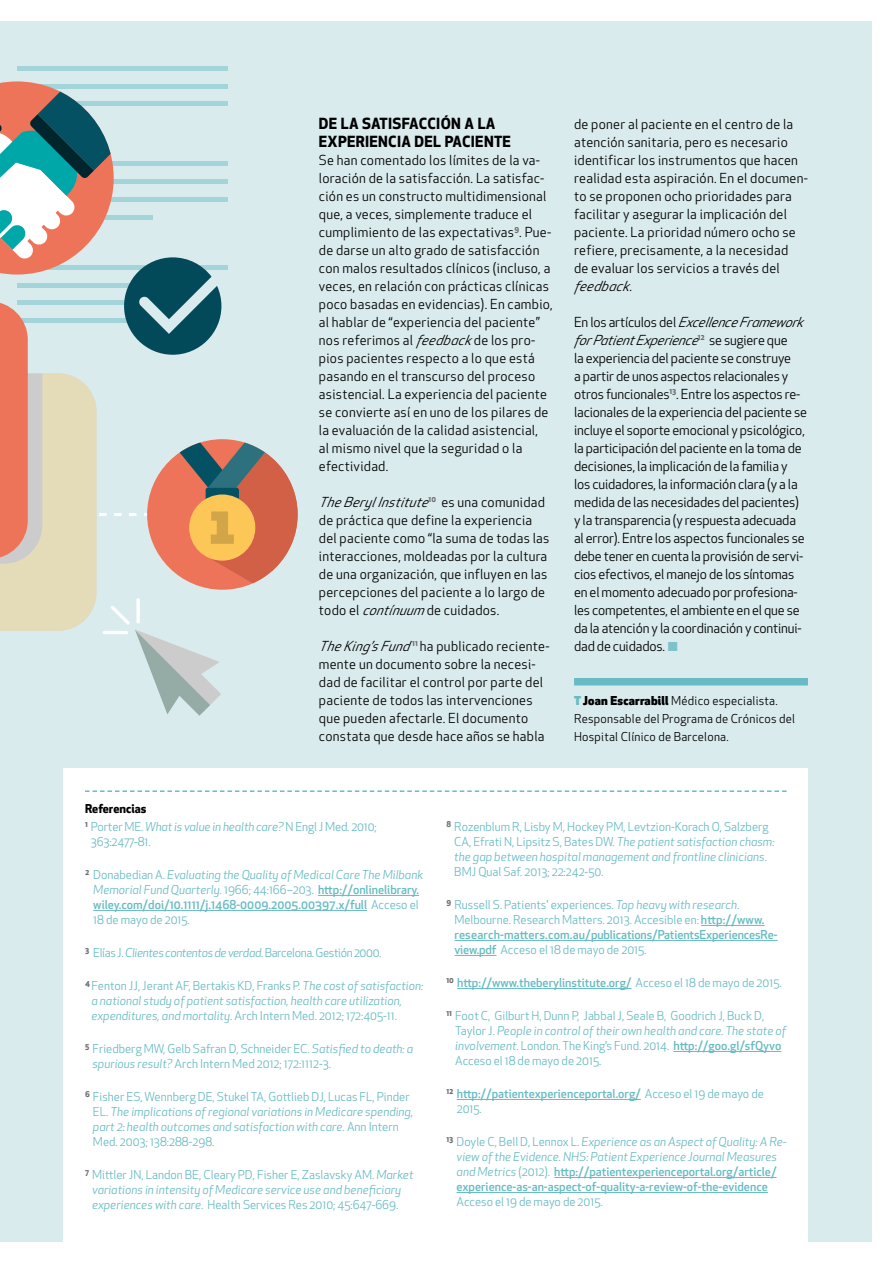
<style>
.page{position:relative;width:893px;height:1263px;background:#fff}
.page>*{position:absolute;margin:0;border:0;box-sizing:border-box;transform-origin:0 0}
.t1{font:700 15px/18px "Apex New";letter-spacing:.02em;color:#000}
.t2{font:13.5px/18px "Apex New";letter-spacing:.02em;color:#000}
.t3{font:13.5px/18px "Apex New";letter-spacing:-.01em;color:#000}
.t4{font:12px/15px "Apex New";color:#68bbc3}
.t5{font:500 12px/15px "Apex New";color:#68bbc3}
.t6{font:italic 12px/15px "Apex New";color:#68bbc3}
.t7{font:12px/18px "Apex New";letter-spacing:.02em;color:#000}
.t8{font:12px "Apex New";letter-spacing:-.03em;color:#68bbc3}
.s1{font-style:italic}
.s2{font-size:18px;color:#7dc2ca}
.s3{font-weight:900;color:#68bbc3}
.s4{font-weight:800}
.s5{font-weight:700;color:#000}
.s6{font-weight:400}
.s7{font-weight:400;font-style:italic}
.s8{font-style:normal}
.s9{font-weight:500}
</style>
<div class="page">
<div style="left:0;top:21px;width:872px;height:1221px;background:#daebee"></div>
<div style="left:64px;top:768px;width:744px;height:474px;background:#fff"></div>
<svg style="left:85px;top:790px;width:702px;height:2px"></svg>
<hr style="left:318px;top:895px;width:101px;height:1px;background:#68bbc3">
<hr style="left:93px;top:910px;width:274px;height:1px;background:#68bbc3">
<hr style="left:701px;top:925px;width:64px;height:1px;background:#68bbc3">
<hr style="left:454px;top:940px;width:324px;height:1px;background:#68bbc3">
<hr style="left:454px;top:955px;width:42px;height:1px;background:#68bbc3">
<hr style="left:457px;top:988px;width:174px;height:1px;background:#68bbc3">
<hr style="left:673px;top:1051px;width:108px;height:1px;background:#68bbc3">
<hr style="left:457px;top:1099px;width:184px;height:1px;background:#68bbc3">
<hr style="left:554px;top:1177px;width:223px;height:1px;background:#68bbc3">
<hr style="left:457px;top:1192px;width:311px;height:1px;background:#68bbc3">
<div style="left:574px;top:678px;width:234px;height:7px;background:#68bbc3"></div>
<div style="left:18px;top:66px;width:210px;height:5px;background:#a3d4d9"></div>
<svg style="left:0;top:81px;width:298px;height:635px"></svg>
<p class="t1" style="left:319px;top:113px;width:194px">DE LA SATISFACCIÓN A LA<br>EXPERIENCIA DEL PACIENTE</p>
<p class="t2" style="left:319px;top:151px;width:235px">Se han comentado los límites de la va&shy;loración de la satisfacción. La satisfac&shy;ción es un constructo multidimensional que, a veces, simplemente traduce el cumplimiento de las expectativas<sup>9</sup>. Pue&shy;de darse un alto grado de satisfacción con malos resultados clínicos (incluso, a veces, en relación con prácticas clínicas poco basadas en evidencias). En cambio, al hablar de “experiencia del paciente” nos referimos al <span class="s1">feedback</span>de los pro&shy;pios pacientes respecto a lo que está pasando en el transcurso del proceso asistencial. La experiencia del paciente se convierte así en uno de los pilares de la evaluación de la calidad asistencial,<br>al mismo nivel que la seguridad o la efectividad.</p>
<p class="t2" style="left:319px;top:493px;width:232px"><span class="s1">TheBerylInstitute</span><sup>1</sup> <sup>0</sup> e s u n a c o m u n i d a d de práctica que define la experiencia del paciente como “la suma de todas las interacciones, moldeadas por la cultura de una organización, que influyen en las percepciones del paciente a lo largo de todo el <span class="s1">contínuum</span> de cuidados.</p>
<p class="t2" style="left:319px;top:637px;width:232px"><span class="s1">TheKing’sFund</span><sup>11</sup> ha publicado reciente&shy;mente un documento sobre la necesi&shy;dad de facilitar el control por parte del paciente de todos las intervenciones que pueden afectarle. El documento constata que desde hace años se habla</p>
<p class="t2" style="left:574px;top:115px;width:235px">de poner al paciente en el centro de la atención sanitaria, pero es necesario identificar los instrumentos que hacen realidad esta aspiración. En el documen&shy;to se proponen ocho prioridades para facilitar y asegurar la implicación del paciente. La prioridad número ocho se refiere, precisamente, a la necesidad<br>de evaluar los servicios a través del <span class="s1">feedback</span>.</p>
<p class="t3" style="left:574px;top:313px;width:235px">E n l o s a r t í c u l o s d e l <span class="s1">ExcellenceFramework forPatientExperience</span><sup>1</sup> <sup>2</sup> s e s u g i e r e q u e<br>la experiencia del paciente se construye<br>a partir de unos aspectos relacionales y otros funcionales<sup>13</sup>. Entre los aspectos re&shy;lacionales de la experiencia del paciente se incluye el soporte emocional y psicológico, la participación del paciente en la toma de decisiones, la implicación de la familia y<br>los cuidadores, la información clara (y a la medida de las necesidades del pacientes) y la transparencia (y respuesta adecuada al error). Entre los aspectos funcionales se debe tener en cuenta la provisión de servi&shy;cios efectivos, el manejo de los síntomas en el momento adecuado por profesiona&shy;les competentes, el ambiente en el que se da la atención y la coordinación y continui&shy;dad de cuidados. <span class="s2">▪</span></p>
<p class="t7" style="left:574px;top:691px;width:223px"><span class="s3">T</span> <span class="s4">Joan Escarrabill</span> Médico especialista.<br>Responsable del Programa de Crónicos del<br>Hospital Clínico de Barcelona.</p>
<p class="t4" style="left:85px;top:800px;width:293px;line-height:18px"><span class="s5">Referencias<br></span><sup>1</sup> Porter ME. <span class="s1">What is value in health care?</span> N Engl J Med. 2010;</p>
<p class="t4" style="left:91px;top:834px;width:61px">363:2477-81.</p>
<p class="t5" style="left:93px;top:867px;width:332px;text-indent:-8px"><sup>2</sup> <span class="s6">Donabedian A.</span> <span class="s7">Evaluating the Quality of Medical Care The Milbank Memorial Fund Quarterly.</span> <span class="s6">1966; 44:166–203.</span> http://onlinelibrary. wiley.com/doi/10.1111/j.1468-0009.2005.00397.x/full <span class="s6">Acceso el 18 de mayo de 2015.</span></p>
<p class="t8" style="left:85px;top:945px;width:298px"><sup>3</sup> Elías J. <span class="s1">Clientes contentos de verdad</span>. Barcelona. Gestión 2000.</p>
<p class="t6" style="left:92px;top:978px;width:333px;text-indent:-6px"><sup>4</sup> <span class="s8">Fenton JJ, Jerant AF, Bertakis KD, Franks P.</span> The cost of satisfaction: a national study of patient satisfaction, health care utilization, expenditures, and mortality<span class="s8">. Arch Intern Med. 2012; 172:405-11.</span></p>
<p class="t4" style="left:92px;top:1041px;width:322px;text-indent:-7px"><sup>5</sup> Friedberg MW, Gelb Safran D, Schneider EC. <span class="s1">Satisfied to death: a spurious result?</span> Arch Intern Med 2012; 172:1112-3.</p>
<p class="t6" style="left:93px;top:1089px;width:322px;text-indent:-8px"><sup>6</sup> <span class="s8">Fisher ES, Wennberg DE, Stukel TA, Gottlieb DJ, Lucas FL, Pinder EL.</span> The implications of regional variations in Medicare spending, part 2: health outcomes and satisfaction with care. <span class="s8">Ann Intern Med. 2003; 138:288-298.</span></p>
<p class="t4" style="left:92px;top:1167px;width:323px;text-indent:-7px"><sup>7</sup> Mittler JN, Landon BE, Cleary PD, Fisher E, Zaslavsky AM. <span class="s1">Market variations in intensity of Medicare service use and beneficiary experiences with care</span>. Health Services Res 2010; 45:647-669.</p>
<p class="t4" style="left:454px;top:819px;width:322px;text-indent:-8px"><sup>8</sup> Rozenblum R, Lisby M, Hockey PM, Levtzion-Korach O, Salzberg CA, Efrati N, Lipsitz S, Bates DW. <span class="s1">The patient satisfaction chasm: the gap between hospital management and frontline clinicians</span>.<br>BMJ Qual Saf. 2013; 22:242-50.</p>
<p class="t4" style="left:454px;top:897px;width:325px;text-indent:-8px"><sup>9</sup> Russell S. Patients' experiences. <span class="s1">Top heavy with research</span>.<br>Melbourne. Research Matters. 2013. Accesible en: <span class="s9">http://www. research-matters.com.au/publications/PatientsExperiencesRe&shy;view.pdf</span> Acceso el 18 de mayo de 2015.</p>
<p class="t5" style="left:446px;top:975px;width:337px"><sup>10</sup> http://www.theberylinstitute.org/ <span class="s6">Acceso el 18 de mayo de 2015.</span></p>
<p class="t4" style="left:455px;top:1008px;width:333px;text-indent:-9px"><sup>11</sup> Foot C, Gilburt H, Dunn P, Jabbal J, Seale B, Goodrich J, Buck D, Taylor J. <span class="s1">People in control of their own health and care. The state of involvement</span>. London. The King’s Fund. 2014. <span class="s9">http://goo.gl/sfQyvo </span>Acceso el 18 de mayo de 2015.</p>
<p class="t5" style="left:457px;top:1086px;width:309px;text-indent:-10px"><sup>12</sup> http://patientexperienceportal.org/ <span class="s6">Acceso el 19 de mayo de<br>2015.</span></p>
<p class="t5" style="left:457px;top:1134px;width:331px;text-indent:-10px"><sup>13</sup> <span class="s6">Doyle C, Bell D, Lennox L.</span> <span class="s7">Experience as an Aspect of Quality: A Re&shy;view of the Evidence. NHS: Patient Experience Journal Measures and Metrics</span> <span class="s6">(2012).</span> http://patientexperienceportal.org/article/ experience-as-an-aspect-of-quality-a-review-of-the-evidence</p>
<p class="t4" style="left:457px;top:1194px;width:148px">Acceso el 19 de mayo de 2015.</p>
</div>
